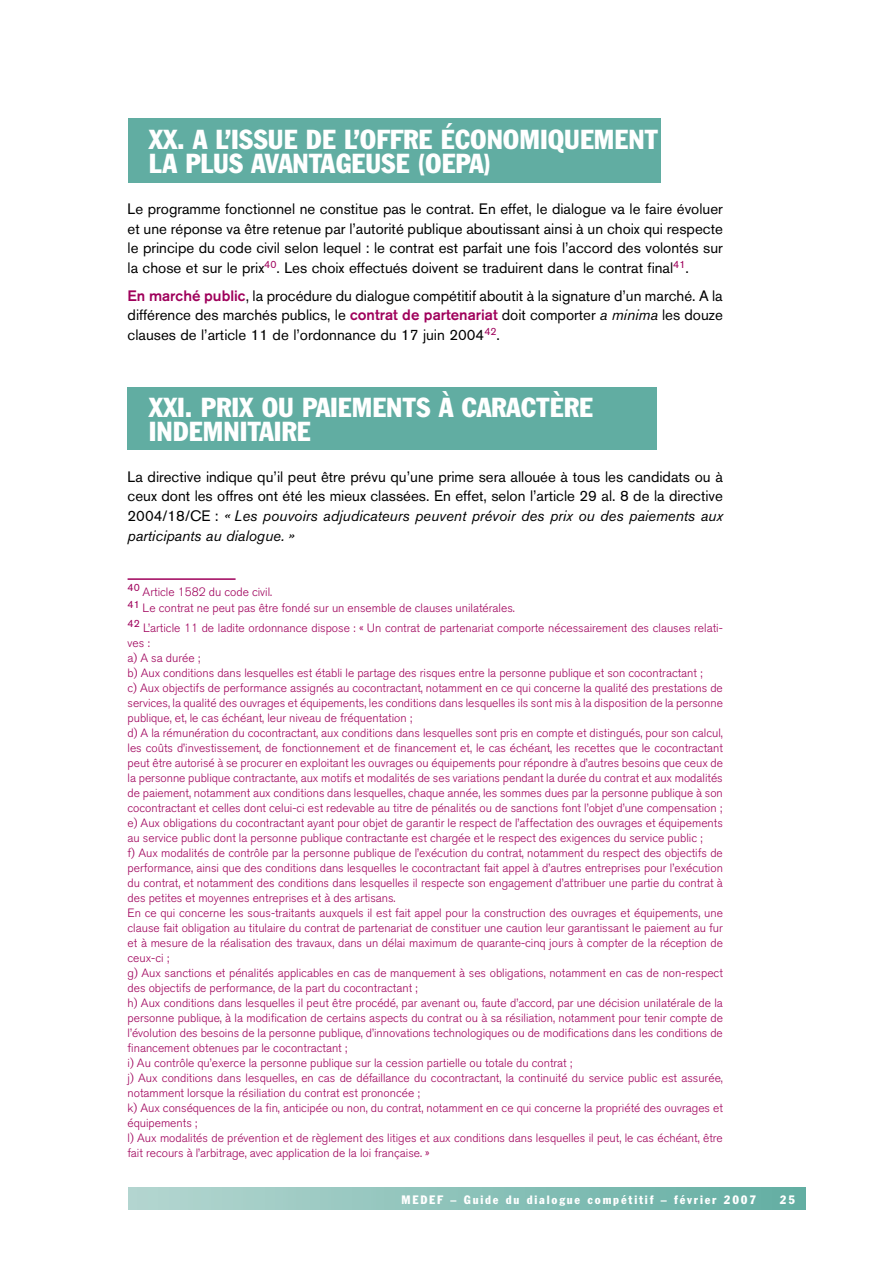
<style>
.page{position:relative;width:893px;height:1263px;background:#fff}
.page>*{position:absolute;margin:0;border:0;box-sizing:border-box;transform-origin:0 0}
.t1{font:condensed 27px/24px "Franklin Gothic BT";color:#fff}
.t2{font:15px/19.5px "Akzidenz Grotesk BQ";color:#000;text-align:justify}
.t3{font:300 12px/15px "Akzidenz Grotesk BQ";color:#9f005b}
.t4{font:condensed 12px "Franklin Gothic BT";letter-spacing:.15em;color:#fff}
.s1{font-weight:500;color:#9f005b}
.s2{font-style:italic}
</style>
<div class="page">
<div style="left:128px;top:118px;width:532px;height:65px;background:#61ada2"></div>
<div style="left:128px;top:387px;width:529px;height:63px;background:#61ada2"></div>
<div style="left:129px;top:1187px;width:677px;height:23px;background:linear-gradient(to right,#b5d6d0,#62aea2)"></div>
<hr style="left:128px;top:578px;width:108px;height:2px;background:#9f005b">
<h1 class="t1" style="left:149px;top:127px;width:511px">XX. A L’ISSUE DE L’OFFRE ÉCONOMIQUEMENT<br>LA PLUS AVANTAGEUSE (OEPA</h1>
<h1 class="t1" style="left:484px;top:151px;width:9px">)</h1>
<p class="t2" style="left:128px;top:199px;width:597px">Le programme fonctionnel ne constitue pas le contrat. En effet, le dialogue va le faire évoluer et une réponse va être retenue par l’autorité publique aboutissant ainsi à un choix qui respecte le principe du code civil selon lequel : le contrat est parfait une fois l’accord des volontés sur la chose et sur le prix<sup>40</sup>. Les choix effectués doivent se traduirent dans le contrat final<sup>41</sup>.</p>
<p class="t2" style="left:128px;top:286px;width:597px"><span class="s1">En marché public</span>, la procédure du dialogue compétitif aboutit à la signature d’un marché. A la différence des marchés publics, le <span class="s1">contrat de partenariat</span> doit comporter <span class="s2">a minima</span> les douze clauses de l’article 11 de l’ordonnance du 17 juin 2004<sup>42</sup>.</p>
<h1 class="t1" style="left:149px;top:395px;width:446px">XXI. PRIX OU PAIEMENTS À CARACTÈRE<br>INDEMNITAIRE</h1>
<p class="t2" style="left:128px;top:467px;width:597px">La directive indique qu’il peut être prévu qu’une prime sera allouée à tous les candidats ou à ceux dont les offres ont été les mieux classées. En effet, selon l’article 29 al. 8 de la directive 2004/18/CE : <span class="s2">« Les pouvoirs adjudicateurs peuvent prévoir des prix ou des paiements aux participants au dialogue. »</span></p>
<p class="t3" style="left:128px;top:583px;width:389px;line-height:16.5px"><sup>40</sup> Article 1582 du code civil.<br><sup>41</sup> Le contrat ne peut pas être fondé sur un ensemble de clauses unilatérales.</p>
<p class="t3" style="left:128px;top:620px;width:597px"><sup>42</sup> L’article 11 de ladite ordonnance dispose : « Un contrat de partenariat comporte nécessairement des clauses relati&shy;ves :<br>a) A sa durée ;<br>b) Aux conditions dans lesquelles est établi le partage des risques entre la personne publique et son cocontractant ;<br>c) Aux objectifs de performance assignés au cocontractant, notamment en ce qui concerne la qualité des prestations de services, la qualité des ouvrages et équipements, les conditions dans lesquelles ils sont mis à la disposition de la personne publique, et, le cas échéant, leur niveau de fréquentation ;<br>d) A la rémunération du cocontractant, aux conditions dans lesquelles sont pris en compte et distingués, pour son calcul, les coûts d’investissement, de fonctionnement et de financement et, le cas échéant, les recettes que le cocontractant peut être autorisé à se procurer en exploitant les ouvrages ou équipements pour répondre à d’autres besoins que ceux de la personne publique contractante, aux motifs et modalités de ses variations pendant la durée du contrat et aux modalités de paiement, notamment aux conditions dans lesquelles, chaque année, les sommes dues par la personne publique à son cocontractant et celles dont celui-ci est redevable au titre de pénalités ou de sanctions font l’objet d’une compensation ; e) Aux obligations du cocontractant ayant pour objet de garantir le respect de l’affectation des ouvrages et équipements au service public dont la personne publique contractante est chargée et le respect des exigences du service public ;<br>f) Aux modalités de contrôle par la personne publique de l’exécution du contrat, notamment du respect des objectifs de performance, ainsi que des conditions dans lesquelles le cocontractant fait appel à d’autres entreprises pour l’exécution du contrat, et notamment des conditions dans lesquelles il respecte son engagement d’attribuer une partie du contrat à des petites et moyennes entreprises et à des artisans.<br>En ce qui concerne les sous-traitants auxquels il est fait appel pour la construction des ouvrages et équipements, une clause fait obligation au titulaire du contrat de partenariat de constituer une caution leur garantissant le paiement au fur et à mesure de la réalisation des travaux, dans un délai maximum de quarante-cinq jours à compter de la réception de ceux-ci ;<br>g) Aux sanctions et pénalités applicables en cas de manquement à ses obligations, notamment en cas de non-respect des objectifs de performance, de la part du cocontractant ;<br>h) Aux conditions dans lesquelles il peut être procédé, par avenant ou, faute d’accord, par une décision unilatérale de la personne publique, à la modification de certains aspects du contrat ou à sa résiliation, notamment pour tenir compte de l’évolution des besoins de la personne publique, d’innovations technologiques ou de modifications dans les conditions de financement obtenues par le cocontractant ;<br>i) Au contrôle qu’exerce la personne publique sur la cession partielle ou totale du contrat ;<br>j) Aux conditions dans lesquelles, en cas de défaillance du cocontractant, la continuité du service public est assurée, notamment lorsque la résiliation du contrat est prononcée ;<br>k) Aux conséquences de la fin, anticipée ou non, du contrat, notamment en ce qui concerne la propriété des ouvrages et équipements ;<br>l) Aux modalités de prévention et de règlement des litiges et aux conditions dans lesquelles il peut, le cas échéant, être fait recours à l’arbitrage, avec application de la loi française. »</p>
<p class="t4" style="left:401px;top:1192px;width:10px">MEDEF</p>
<p class="t4" style="left:451px;top:1192px;width:307px">– GUIDE DU DIALOGUE COMPÉTITIF – FÉVRIER 2007</p>
<p class="t4" style="left:780px;top:1192px;width:17px">25</p>
</div>
